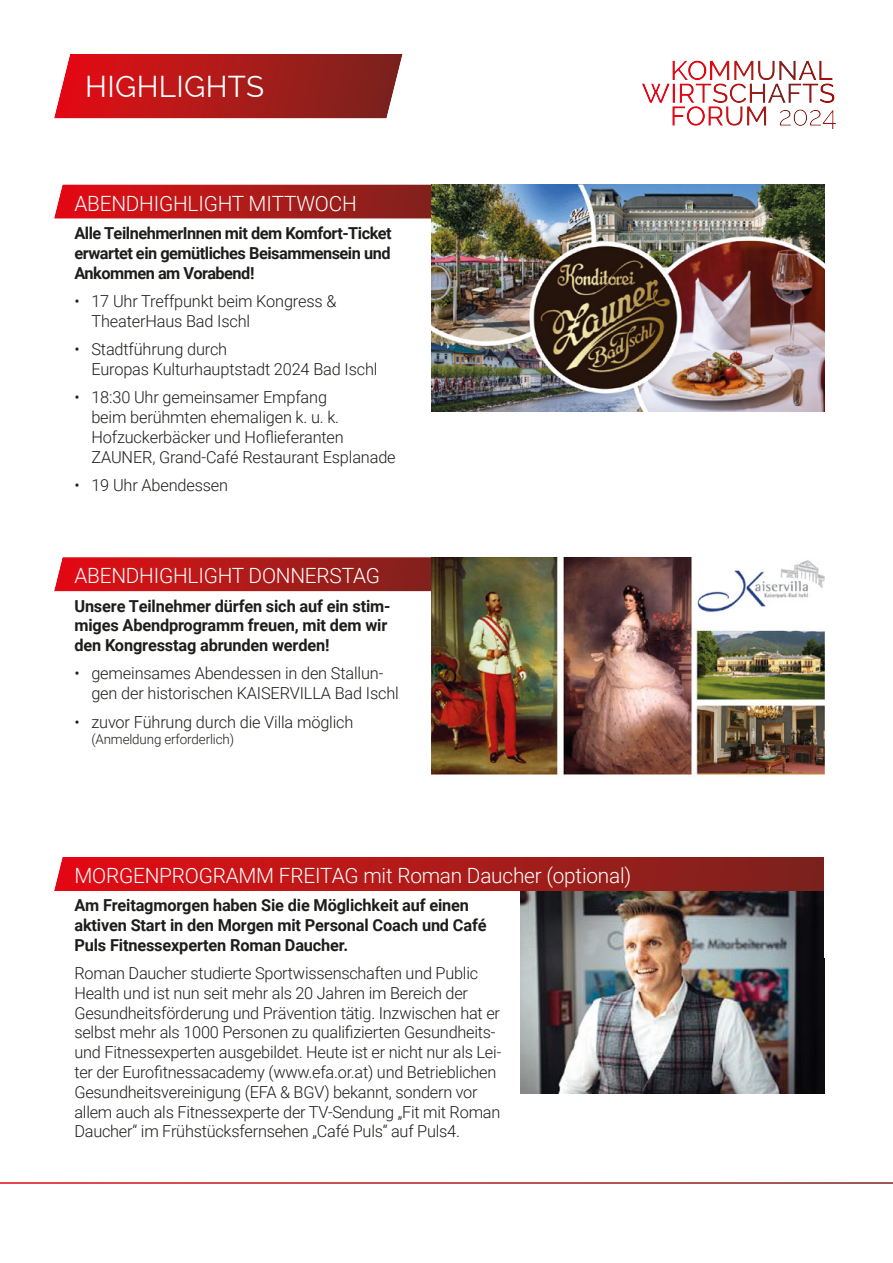
<style>
.page{position:relative;width:893px;height:1263px;background:#fff}
.page>*{position:absolute;margin:0;border:0;box-sizing:border-box;transform-origin:0 0}
.t1{font:29.55px "Raleway";letter-spacing:.01em;color:#fff}
.t2{font:300 21px "Roboto";letter-spacing:-.01em;color:#fff}
.t3{font:300 16.5px/19.8px "Roboto";letter-spacing:-.015em;color:#1d1d1b}
.t4{font:700 16.5px/19.8px "Roboto";letter-spacing:-.01em;color:#1d1d1b}
.t5{font:300 13.5px "Roboto";letter-spacing:-.01em;color:#1d1d1b}
</style>
<div class="page">
<svg style="left:54px;top:557px;width:377px;height:34px;background:#b31d1d"></svg>
<svg style="left:54px;top:857px;width:770px;height:34px;background:#ae1a1a"></svg>
<svg style="left:54px;top:184px;width:377px;height:35px;background:#b52323"></svg>
<svg style="left:672px;top:61px;width:163px;height:65px"></svg>
<svg style="left:54px;top:54px;width:349px;height:64px;background:#b12424"></svg>
<img style="left:431px;top:557px;width:394px;height:218px">
<img style="left:431px;top:184px;width:393px;height:228px">
<img style="left:520px;top:891px;width:304px;height:203px">
<h1 class="t1" style="left:85px;top:70px;width:180px">HIGHLIGHTS</h1>
<p class="t2" style="left:74px;top:194px;width:284px">ABENDHIGHLIGHT MITTWOCH</p>
<p class="t4" style="left:74px;top:225px;width:319px;text-align:justify">Alle TeilnehmerInnen mit dem Komfort-Ticket erwartet ein gemütliches Beisammensein und Ankommen am Vorabend!</p>
<p class="t3" style="left:91px;top:292px;width:247px;text-indent:-17px">• 17 Uhr Treffpunkt beim Kongress &amp;<br>TheaterHaus Bad Ischl</p>
<p class="t3" style="left:91px;top:341px;width:288px;text-indent:-17px">• Stadtführung durch<br>Europas Kulturhauptstadt 2024 Bad Ischl</p>
<p class="t3" style="left:91px;top:389px;width:306px;text-indent:-17px">• 18:30 Uhr gemeinsamer Empfang<br>beim berühmten ehemaligen k. u. k.<br>Hofzuckerbäcker und Hoflieferanten ZAUNER, Grand-Café Restaurant Esplanade</p>
<p class="t3" style="left:74px;top:476px;width:155px">• 19 Uhr Abendessen</p>
<p class="t2" style="left:74px;top:566px;width:307px">ABENDHIGHLIGHT DONNERSTAG</p>
<p class="t4" style="left:74px;top:597px;width:318px">Unsere Teilnehmer dürfen sich auf ein stim&shy;miges Abendprogramm freuen, mit dem wir den Kongresstag abrunden werden!</p>
<p class="t3" style="left:91px;top:665px;width:309px;text-indent:-17px">• gemeinsames Abendessen in den Stallun&shy;gen der historischen KAISERVILLA Bad Ischl</p>
<p class="t3" style="left:74px;top:713px;width:281px">• zuvor Führung durch die Villa möglich</p>
<p class="t5" style="left:91px;top:733px;width:144px">(Anmeldung erforderlich)</p>
<p class="t2" style="left:74px;top:866px;width:558px">MORGENPROGRAMM FREITAG mit Roman Daucher (optional)</p>
<p class="t4" style="left:74px;top:896px;width:414px">Am Freitagmorgen haben Sie die Möglichkeit auf einen aktiven Start in den Morgen mit Personal Coach und Café<br>Puls Fitnessexperten Roman Daucher.</p>
<p class="t3" style="left:74px;top:964px;width:428px">Roman Daucher studierte Sportwissenschaften und Public Health und ist nun seit mehr als 20 Jahren im Bereich der Gesundheitsförderung und Prävention tätig. Inzwischen hat er selbst mehr als 1000 Personen zu qualifizierten Gesundheits&shy;und Fitnessexperten ausgebildet. Heute ist er nicht nur als Lei&shy;ter der Eurofitnessacademy (www.efa.or.at) und Betrieblichen Gesundheitsvereinigung (EFA &amp; BGV) bekannt, sondern vor allem auch als Fitnessexperte der TV-Sendung „Fit mit Roman Daucher“ im Frühstücksfernsehen „Café Puls“ auf Puls4.</p>
</div>
